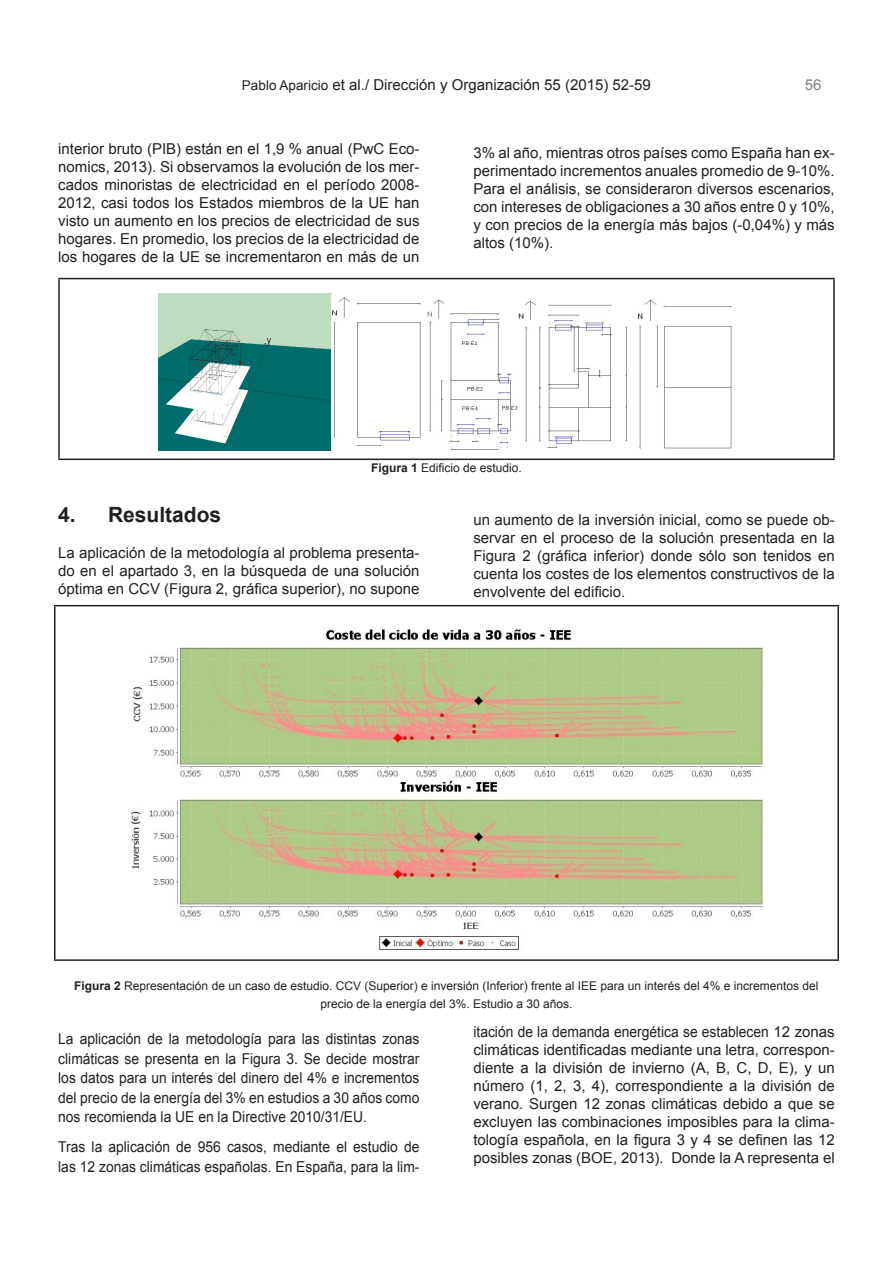
<style>
.page{position:relative;width:893px;height:1263px;background:#fff}
.page>*{position:absolute;margin:0;border:0;box-sizing:border-box;transform-origin:0 0}
.h2-destacado{font:700 21px "Arial";color:#231f20}
.baseArticulos{font:15px/18px "Arial";color:#231f20;text-align:justify}
.baseArticulos-2{font:15px/18px "Arial";color:#231f20;text-align:justify;scale:.92 1}
.t1{font:15px "Arial";color:#808285}
.anotaciones{font:12px/18px "Arial";color:#231f20;text-align:center}
.base2{font:12px "Arial";color:#231f20}
.s1{font-size:13.5px}
.s2{font-weight:700}
</style>
<div class="page">
<hr style="left:54px;top:605px;width:785px;height:1px;background:#231f20">
<hr style="left:54px;top:606px;width:2px;height:353px;background:#231f20">
<hr style="left:837px;top:606px;width:2px;height:353px;background:#231f20">
<hr style="left:54px;top:959px;width:785px;height:2px;background:#231f20">
<img style="left:131px;top:629px;width:633px;height:321px">
<hr style="left:58px;top:278px;width:777px;height:1px;background:#231f20">
<hr style="left:58px;top:279px;width:2px;height:180px;background:#231f20">
<hr style="left:833px;top:279px;width:2px;height:180px;background:#231f20">
<hr style="left:58px;top:459px;width:777px;height:1px;background:#231f20">
<img style="left:158px;top:294px;width:574px;height:156px">
<p class="baseArticulos" style="left:242px;top:76px;width:410px"><span class="s1">Pablo Aparicio</span> et al./ Dirección y Organización 55 (2015) 52-59</p>
<p class="t1" style="left:805px;top:75px;width:18px">56</p>
<p class="baseArticulos" style="left:58px;top:140px;width:363px">interior bruto (PIB) están en el 1,9 % anual (PwC Eco&shy;nomics, 2013). Si observamos la evolución de los mer&shy;cados minoristas de electricidad en el período 2008- 2012, casi todos los Estados miembros de la UE han visto un aumento en los precios de electricidad de sus hogares. En promedio, los precios de la electricidad de los hogares de la UE se incrementaron en más de un</p>
<p class="baseArticulos" style="left:473px;top:144px;width:363px">3% al año, mientras otros países como España han ex&shy;perimentado incrementos anuales promedio de 9-10%.<br>Para el análisis, se consideraron diversos escenarios, con intereses de obligaciones a 30 años entre 0 y 10%, y con precios de la energía más bajos (-0,04%) y más altos (10%).</p>
<p class="base2" style="left:371px;top:460px;width:152px"><span class="s2">Figura 1</span> Edificio de estudio.</p>
<p class="h2-destacado" style="left:58px;top:501px;width:164px">4. Resultados</p>
<p class="baseArticulos" style="left:58px;top:544px;width:363px">La aplicación de la metodología al problema presenta&shy;do en el apartado 3, en la búsqueda de una solución óptima en CCV (Figura 2, gráfica superior), no supone</p>
<p class="baseArticulos" style="left:473px;top:511px;width:363px">un aumento de la inversión inicial, como se puede ob&shy;servar en el proceso de la solución presentada en la Figura 2 (gráfica inferior) donde sólo son tenidos en cuenta los costes de los elementos constructivos de la envolvente del edificio.</p>
<p class="anotaciones" style="left:74px;top:977px;width:746px"><span class="s2">Figura 2</span> Representación de un caso de estudio. CCV (Superior) e inversión (Inferior) frente al IEE para un interés del 4% e incrementos del precio de la energía del 3%. Estudio a 30 años.</p>
<p class="baseArticulos-2" style="left:58px;top:1029px;width:394px;line-height:19.5px">La aplicación de la metodología para las distintas zonas climáticas se presenta en la Figura 3. Se decide mostrar los datos para un interés del dinero del 4% e incrementos del precio de la energía del 3% en estudios a 30 años como nos recomienda la UE en la Directive 2010/31/EU.</p>
<p class="baseArticulos-2" style="left:58px;top:1137px;width:394px;line-height:19.5px">Tras la aplicación de 956 casos, mediante el estudio de las 12 zonas climáticas españolas. En España, para la lim-</p>
<p class="baseArticulos-2" style="left:473px;top:1022px;width:394px">itación de la demanda energética se establecen 12 zonas climáticas identificadas mediante una letra, correspon&shy;diente a la división de invierno (A, B, C, D, E), y un número (1, 2, 3, 4), correspondiente a la división de verano. Surgen 12 zonas climáticas debido a que se excluyen las combinaciones imposibles para la clima&shy;tología española, en la figura 3 y 4 se definen las 12 posibles zonas (BOE, 2013). Donde la A representa el</p>
</div>
